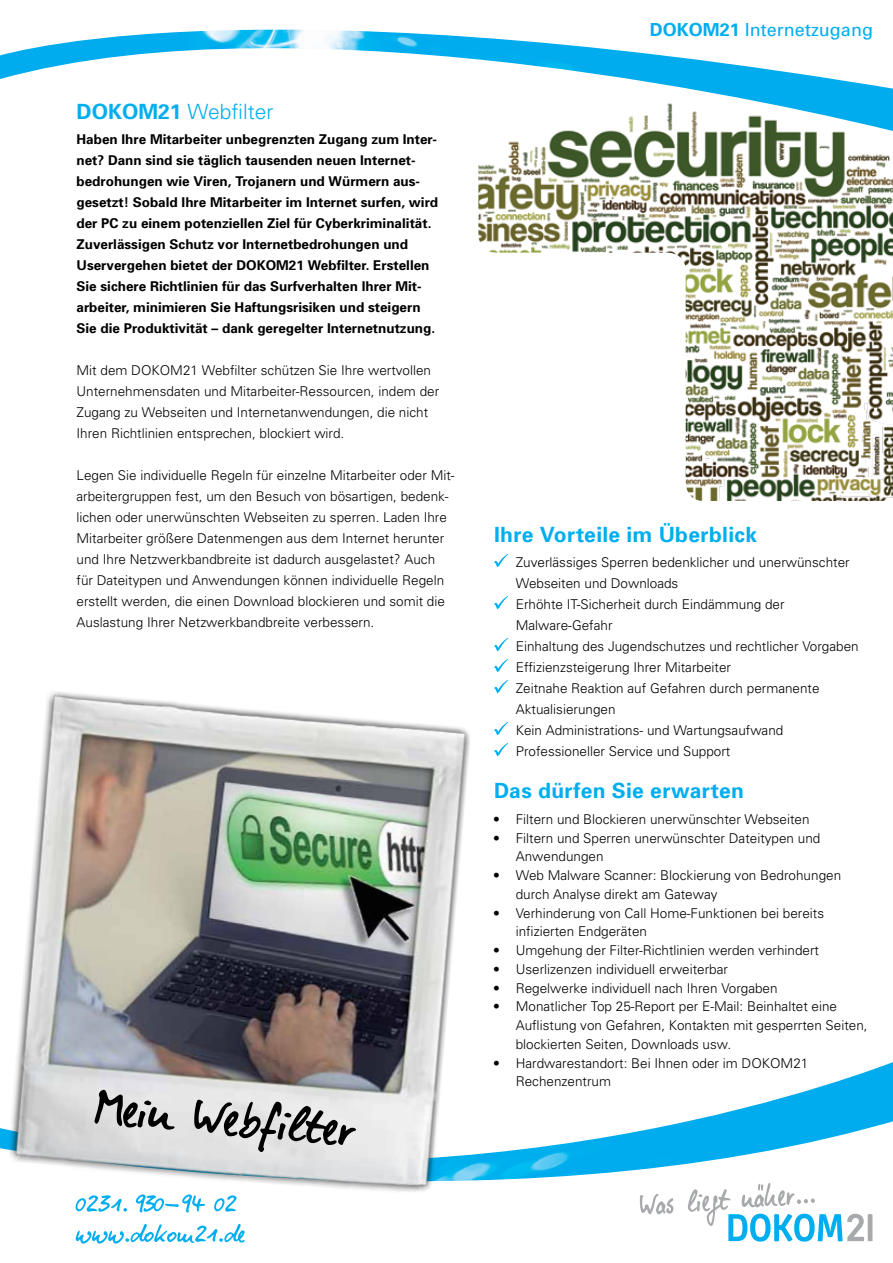
<style>
.page{position:relative;width:893px;height:1263px;background:#fff}
.page>*{position:absolute;margin:0;border:0;box-sizing:border-box;transform-origin:0 0}
.t1{font:52.5px "Elisabethvonelm";color:#000}
.t2{font:700 21px "Univers";letter-spacing:.015em;color:#00aeef}
.t3{font:300 21px "Univers";color:#00aeef}
.t4{font:18px "Univers";color:#00aeef}
.t5{font:300 13.5px/21px "Univers";color:#000}
.t6{font:700 13.5px/21px "Univers";color:#000}
.s1{font-weight:700}
</style>
<div class="page">
<img style="left:707px;top:1062px;width:186px;height:55px">
<svg style="left:572px;top:1117px;width:321px;height:125px"></svg>
<img style="left:478px;top:134px;width:415px;height:367px">
<svg style="left:640px;top:1194px;width:33px;height:20px"></svg>
<svg style="left:687px;top:1183px;width:185px;height:58px"></svg>
<svg style="left:556px;top:131px;width:289px;height:3px"></svg>
<img style="left:561px;top:91px;width:332px;height:40px">
<svg style="left:0;top:29px;width:893px;height:62px"></svg>
<svg style="left:494px;top:554px;width:14px;height:13px"></svg>
<svg style="left:494px;top:596px;width:14px;height:13px"></svg>
<img style="left:0;top:638px;width:572px;height:606px">
<h2 class="t3" style="left:77px;top:99px;width:198px"><span class="s1">DOKOM21</span> Webfilter</h2>
<p class="t6" style="left:77px;top:129px;width:363px">Haben Ihre Mitarbeiter unbegrenzten Zugang zum Inter&shy;net? Dann sind sie täglich tausenden neuen Internet&shy;bedrohungen wie Viren, Trojanern und Würmern aus&shy;gesetzt! Sobald Ihre Mitarbeiter im Internet surfen, wird der PC zu einem potenziellen Ziel für Cyberkriminalität.<br>Zuverlässigen Schutz vor Internetbedrohungen und Uservergehen bietet der DOKOM21 Webfilter. Erstellen Sie sichere Richtlinien für das Surfverhalten Ihrer Mit&shy;arbeiter, minimieren Sie Haftungsrisiken und steigern Sie die Produktivität – dank geregelter Internetnutzung.</p>
<p class="t5" style="left:77px;top:360px;width:364px">Mit dem DOKOM21 Webfilter schützen Sie Ihre wertvollen Unternehmensdaten und Mitarbeiter-Ressourcen, indem der Zugang zu Webseiten und Internetanwendungen, die nicht Ihren Richtlinien entsprechen, blockiert wird.</p>
<p class="t5" style="left:77px;top:465px;width:380px">Legen Sie individuelle Regeln für einzelne Mitarbeiter oder Mit&shy;arbeitergruppen fest, um den Besuch von bösartigen, bedenk&shy;lichen oder unerwünschten Webseiten zu sperren. Laden Ihre Mitarbeiter größere Datenmengen aus dem Internet herunter und Ihre Netzwerkbandbreite ist dadurch ausgelastet? Auch für Dateitypen und Anwendungen können individuelle Regeln erstellt werden, die einen Download blockieren und somit die Auslastung Ihrer Netzwerkbandbreite verbessern.</p>
<h1 class="t1" style="left:99px;top:1074px;width:263px;rotate:5deg">Mein Webfilter</h1>
<h3 class="t4" style="left:650px;top:19px;width:225px"><span class="s1">DOKOM21</span> Internetzugang</h3>
<h2 class="t2" style="left:494px;top:522px;width:265px">Ihre Vorteile im Überblick</h2>
<p class="t5" style="left:516px;top:552px;width:344px">Zuverlässiges Sperren bedenklicher und unerwünschter Webseiten und Downloads<br>Erhöhte IT-Sicherheit durch Eindämmung der Malware-Gefahr<br>Einhaltung des Jugendschutzes und rechtlicher Vorgaben Effizienzsteigerung Ihrer Mitarbeiter<br>Zeitnahe Reaktion auf Gefahren durch permanente Aktualisierungen<br>Kein Administrations- und Wartungsaufwand Professioneller Service und Support</p>
<h2 class="t2" style="left:494px;top:778px;width:252px">Das dürfen Sie erwarten</h2>
<p class="t5" style="left:493px;top:809px;width:318px">• Filtern und Blockieren unerwünschter Webseiten</p>
<p class="t5" style="left:516px;top:828px;width:306px;line-height:18.8px;text-indent:-23px">• Filtern und Sperren unerwünschter Dateitypen und<br>Anwendungen</p>
<p class="t5" style="left:516px;top:866px;width:327px;line-height:18.8px;text-indent:-23px">• Web Malware Scanner: Blockierung von Bedrohungen durch Analyse direkt am Gateway</p>
<p class="t5" style="left:516px;top:903px;width:310px;line-height:18.8px;text-indent:-23px">• Verhinderung von Call Home-Funktionen bei bereits infizierten Endgeräten</p>
<p class="t5" style="left:493px;top:940px;width:327px">• Umgehung der Filter-Richtlinien werden verhindert</p>
<p class="t5" style="left:493px;top:959px;width:236px">• Userlizenzen individuell erweiterbar</p>
<p class="t5" style="left:493px;top:977px;width:286px">• Regelwerke individuell nach Ihren Vorgaben</p>
<p class="t5" style="left:516px;top:997px;width:353px;line-height:18.8px;text-indent:-23px">• Monatlicher Top 25-Report per E-Mail: Beinhaltet eine<br>Auflistung von Gefahren, Kontakten mit gesperrten Seiten, blockierten Seiten, Downloads usw.</p>
<p class="t5" style="left:516px;top:1053px;width:294px;line-height:18.8px;text-indent:-23px">• Hardwarestandort: Bei Ihnen oder im DOKOM21<br>Rechenzentrum</p>
</div>
